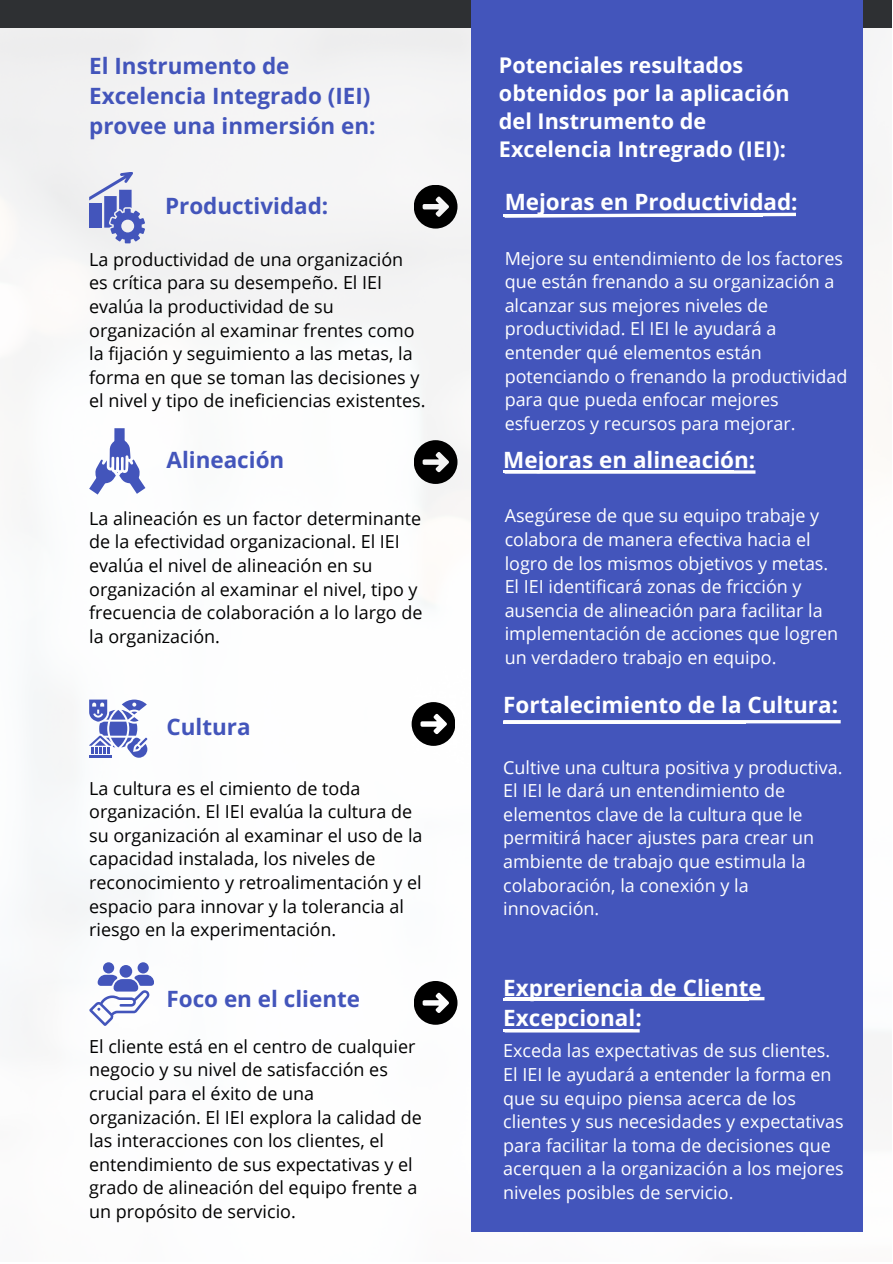
<style>
.page{position:relative;width:893px;height:1264px;background:#fff}
.page>*{position:absolute;margin:0;border:0;box-sizing:border-box;transform-origin:0 0}
.t1{font:700 22.5px/30.3px "Open Sans";color:#4355bb}
.t2{font:700 22.5px/30.3px "Open Sans";color:#fff}
.t3{font:700 21.6px/28px "Open Sans";color:#fff}
.t4{font:18px/23.5px "Open Sans";color:#fff}
.t5{font:18px/23.5px "Open Sans";color:#000}
</style>
<div class="page">
<img style="left:0;top:28px;width:878px;height:1027px">
<svg style="left:89px;top:428px;width:56px;height:66px"></svg>
<svg style="left:89px;top:172px;width:56px;height:71px"></svg>
<div style="left:137px;top:962px;width:12px;height:11px;background:#4355bb;border-radius:50%"></div>
<div style="left:103px;top:962px;width:11px;height:11px;background:#4355bb;border-radius:50%"></div>
<svg style="left:89px;top:974px;width:65px;height:52px"></svg>
<div style="left:119px;top:965px;width:13px;height:12px;background:#4355bb;border-radius:50%"></div>
<svg style="left:89px;top:699px;width:58px;height:58px"></svg>
<svg style="left:411px;top:702px;width:44px;height:43px"></svg>
<div style="left:0;top:0;width:892px;height:28px;background:#2e3033"></div>
<svg style="left:413px;top:185px;width:44px;height:43px"></svg>
<svg style="left:413px;top:440px;width:44px;height:44px"></svg>
<svg style="left:413px;top:981px;width:44px;height:43px"></svg>
<div style="left:471px;top:0;width:393px;height:1232px;background:#4355bb"></div>
<hr style="left:503px;top:470px;width:230px;height:2px;background:#fff">
<hr style="left:503px;top:721px;width:242px;height:3px;background:#fff">
<hr style="left:503px;top:997px;width:245px;height:3px;background:#fff">
<hr style="left:503px;top:1029px;width:129px;height:2px;background:#fff">
<hr style="left:503px;top:720px;width:337px;height:3px;background:#fff">
<hr style="left:504px;top:470px;width:251px;height:3px;background:#fff">
<svg style="left:503px;top:212px;width:293px;height:6px"></svg>
<svg style="left:504px;top:997px;width:260px;height:3px"></svg>
<hr style="left:504px;top:1029px;width:135px;height:3px;background:#fff">
<p class="t1" style="left:89px;top:50px;width:288px">El Instrumento de<br>Excelencia Integrado (IEI) provee una inmersión en:</p>
<p class="t1" style="left:165px;top:190px;width:165px">Productividad:</p>
<p class="t5" style="left:89px;top:247px;width:338px">La productividad de una organización es crítica para su desempeño. El IEI evalúa la productividad de su organización al examinar frentes como la fijación y seguimiento a las metas, la forma en que se toman las decisiones y el nivel y tipo de ineficiencias existentes.</p>
<p class="t1" style="left:166px;top:443px;width:119px">Alineación</p>
<p class="t5" style="left:89px;top:506px;width:335px">La alineación es un factor determinante de la efectividad organizacional. El IEI evalúa el nivel de alineación en su organización al examinar el nivel, tipo y frecuencia de colaboración a lo largo de la organización.</p>
<p class="t1" style="left:166px;top:711px;width:86px">Cultura</p>
<p class="t5" style="left:89px;top:775px;width:335px">La cultura es el cimiento de toda organización. El IEI evalúa la cultura de su organización al examinar el uso de la capacidad instalada, los niveles de reconocimiento y retroalimentación y el espacio para innovar y la tolerancia al riesgo en la experimentación.</p>
<p class="t1" style="left:166px;top:983px;width:195px">Foco en el cliente</p>
<p class="t5" style="left:89px;top:1033px;width:334px">El cliente está en el centro de cualquier negocio y su nivel de satisfacción es crucial para el éxito de una organización. El IEI explora la calidad de las interacciones con los clientes, el entendimiento de sus expectativas y el grado de alineación del equipo frente a un propósito de servicio.</p>
<p class="t3" style="left:499px;top:51px;width:292px">Potenciales resultados obtenidos por la aplicación del Instrumento de<br>Excelencia Intregrado (IEI):</p>
<p class="t2" style="left:504px;top:186px;width:294px">Mejoras en Productividad:</p>
<p class="t4" style="left:504px;top:246px;width:344px">Mejore su entendimiento de los factores que están frenando a su organización a alcanzar sus mejores niveles de productividad. El IEI le ayudará a entender qué elementos están potenciando o frenando la productividad para que pueda enfocar mejores esfuerzos y recursos para mejorar.</p>
<p class="t2" style="left:503px;top:443px;width:253px">Mejoras en alineación:</p>
<p class="t4" style="left:504px;top:503px;width:335px">Asegúrese de que su equipo trabaje y colabora de manera efectiva hacia el logro de los mismos objetivos y metas.<br>El IEI identificará zonas de fricción y ausencia de alineación para facilitar la implementación de acciones que logren un verdadero trabajo en equipo.</p>
<p class="t2" style="left:503px;top:689px;width:336px">Fortalecimiento de la Cultura:</p>
<p class="t4" style="left:503px;top:754px;width:340px">Cultive una cultura positiva y productiva.<br>El IEI le dará un entendimiento de elementos clave de la cultura que le permitirá hacer ajustes para crear un ambiente de trabajo que estimula la colaboración, la conexión y la innovación.</p>
<p class="t2" style="left:503px;top:972px;width:260px">Expreriencia de Cliente<br>Excepcional:</p>
<p class="t4" style="left:503px;top:1038px;width:342px">Exceda las expectativas de sus clientes.<br>El IEI le ayudará a entender la forma en que su equipo piensa acerca de los clientes y sus necesidades y expectativas para facilitar la toma de decisiones que acerquen a la organización a los mejores niveles posibles de servicio.</p>
</div>
